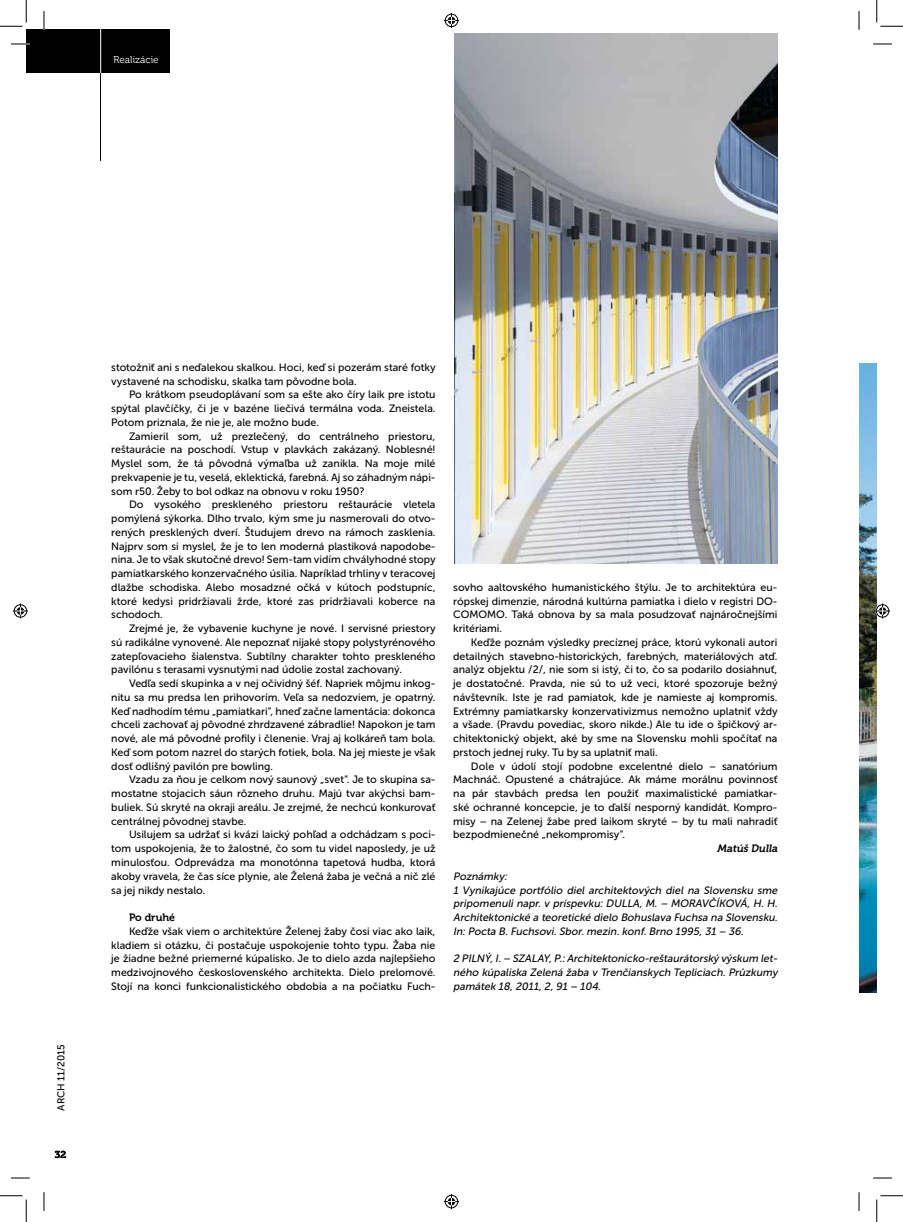
<style>
.page{position:relative;width:903px;height:1222px;background:#fff}
.page>*{position:absolute;margin:0;border:0;box-sizing:border-box;transform-origin:0 0}
.t1{font:10.62px/13.8px "Museo Sans Cyrl 500";color:#000;text-align:justify}
.t2{font:italic 10.62px/13.8px "Museo Sans Cyrl 500";color:#000}
.t3{font:italic 10.62px "Museo 700";color:#000}
.t4{font:10.62px "Museo 700";color:#000}
.t5{font:10px "Museo Sans Cyrl 500";color:#000}
.t6{font:10px "Museo 300";color:#fff}
.t7{font:10px "Museo 700";color:#000}
</style>
<div class="page">
<div style="left:26px;top:30px;width:143px;height:43px;background:#000"></div>
<hr style="left:100px;top:44px;width:1px;height:117px;background:#000">
<hr style="left:100px;top:26px;width:1px;height:47px;background:#fff">
<img style="left:859px;top:363px;width:18px;height:629px">
<img style="left:455px;top:33px;width:322px;height:530px">
<svg style="left:11px;top:43px;width:19px;height:2px"></svg>
<svg style="left:873px;top:43px;width:19px;height:2px"></svg>
<svg style="left:11px;top:1177px;width:19px;height:2px"></svg>
<svg style="left:873px;top:1177px;width:19px;height:2px"></svg>
<svg style="left:43px;top:11px;width:2px;height:19px"></svg>
<svg style="left:43px;top:1192px;width:2px;height:19px"></svg>
<svg style="left:858px;top:11px;width:2px;height:19px"></svg>
<svg style="left:858px;top:1192px;width:2px;height:19px"></svg>
<svg style="left:0;top:0;width:27px;height:27px"></svg>
<svg style="left:0;top:1195px;width:27px;height:27px"></svg>
<svg style="left:876px;top:0;width:27px;height:27px"></svg>
<svg style="left:876px;top:1195px;width:27px;height:27px"></svg>
<svg style="left:444px;top:13px;width:15px;height:15px"></svg>
<svg style="left:444px;top:1194px;width:15px;height:15px"></svg>
<svg style="left:13px;top:603px;width:15px;height:15px"></svg>
<svg style="left:875px;top:603px;width:15px;height:15px"></svg>
<p class="t6" style="left:113px;top:54px;width:47px">Realizácie</p>
<p class="t5" style="left:55px;top:1110px;width:68px;rotate:-90deg">ARCH 11/2015</p>
<p class="t7" style="left:55px;top:1149px;width:13px">32</p>
<p class="t1" style="left:111px;top:360px;width:326px">stotožniť ani s neďalekou skalkou. Hoci, keď si pozerám staré fotky vystavené na schodisku, skalka tam pôvodne bola.</p>
<p class="t1" style="left:111px;top:388px;width:326px;text-indent:18px">Po krátkom pseudoplávaní som sa ešte ako číry laik pre istotu spýtal plavčíčky, či je v bazéne liečivá termálna voda. Zneistela.<br>Potom priznala, že nie je, ale možno bude.</p>
<p class="t1" style="left:111px;top:429px;width:326px;text-indent:18px">Zamieril som, už prezlečený, do centrálneho priestoru, reštaurácie na poschodí. Vstup v plavkách zakázaný. Noblesné!<br>Myslel som, že tá pôvodná výmaľba už zanikla. Na moje milé prekvapenie je tu, veselá, eklektická, farebná. Aj so záhadným nápi&shy;som r50. Žeby to bol odkaz na obnovu v roku 1950?</p>
<p class="t1" style="left:111px;top:498px;width:326px;text-indent:18px">Do vysokého preskleného priestoru reštaurácie vletela pomýlená sýkorka. Dlho trvalo, kým sme ju nasmerovali do otvo&shy;rených presklených dverí. Študujem drevo na rámoch zasklenia.<br>Najprv som si myslel, že je to len moderná plastiková napodobe&shy;nina. Je to však skutočné drevo! Sem-tam vidím chvályhodné stopy pamiatkarského konzervačného úsilia. Napríklad trhliny v teracovej dlažbe schodiska. Alebo mosadzné očká v kútoch podstupníc, ktoré kedysi pridržiavali žrde, ktoré zas pridržiavali koberce na schodoch.</p>
<p class="t1" style="left:111px;top:622px;width:326px;text-indent:18px">Zrejmé je, že vybavenie kuchyne je nové. I servisné priestory sú radikálne vynovené. Ale nepoznať nijaké stopy polystyrénového zatepľovacieho šialenstva. Subtílny charakter tohto preskleného pavilónu s terasami vysnutými nad údolie zostal zachovaný.</p>
<p class="t1" style="left:111px;top:677px;width:326px;text-indent:18px">Vedľa sedí skupinka a v nej očividný šéf. Napriek môjmu inkog&shy;nitu sa mu predsa len prihovorím. Veľa sa nedozviem, je opatrný.<br>Keď nadhodím tému „pamiatkari“, hneď začne lamentácia: dokonca chceli zachovať aj pôvodné zhrdzavené zábradlie! Napokon je tam nové, ale má pôvodné profily i členenie. Vraj aj kolkáreň tam bola.<br>Keď som potom nazrel do starých fotiek, bola. Na jej mieste je však dosť odlišný pavilón pre bowling.</p>
<p class="t1" style="left:111px;top:773px;width:326px;text-indent:18px">Vzadu za ňou je celkom nový saunový „svet“. Je to skupina sa&shy;mostatne stojacich sáun rôzneho druhu. Majú tvar akýchsi bam&shy;buliek. Sú skryté na okraji areálu. Je zrejmé, že nechcú konkurovať centrálnej pôvodnej stavbe.</p>
<p class="t1" style="left:111px;top:828px;width:326px;text-indent:18px">Usilujem sa udržať si kvázi laický pohľad a odchádzam s poci&shy;tom uspokojenia, že to žalostné, čo som tu videl naposledy, je už minulosťou. Odprevádza ma monotónna tapetová hudba, ktorá akoby vravela, že čas síce plynie, ale Želená žaba je večná a nič zlé sa jej nikdy nestalo.</p>
<p class="t4" style="left:129px;top:911px;width:48px">Po druhé</p>
<p class="t1" style="left:111px;top:924px;width:326px;text-indent:18px">Keďže však viem o architektúre Želenej žaby čosi viac ako laik, kladiem si otázku, či postačuje uspokojenie tohto typu. Žaba nie je žiadne bežné priemerné kúpalisko. Je to dielo azda najlepšieho medzivojnového československého architekta. Dielo prelomové.<br>Stojí na konci funkcionalistického obdobia a na počiatku Fuch-</p>
<p class="t1" style="left:453px;top:580px;width:326px">sovho aaltovského humanistického štýlu. Je to architektúra eu&shy;rópskej dimenzie, národná kultúrna pamiatka i dielo v registri DO-COMOMO. Taká obnova by sa mala posudzovať najnáročnejšími kritériami.</p>
<p class="t1" style="left:453px;top:635px;width:326px;text-indent:18px">Keďže poznám výsledky precíznej práce, ktorú vykonali autori detailných stavebno-historických, farebných, materiálových atď. analýz objektu /2/, nie som si istý, či to, čo sa podarilo dosiahnuť, je dostatočné. Pravda, nie sú to už veci, ktoré spozoruje bežný návštevník. Iste je rad pamiatok, kde je namieste aj kompromis.<br>Extrémny pamiatkarsky konzervativizmus nemožno uplatniť vždy a všade. (Pravdu povediac, skoro nikde.) Ale tu ide o špičkový ar&shy;chitektonický objekt, aké by sme na Slovensku mohli spočítať na prstoch jednej ruky. Tu by sa uplatniť mali.</p>
<p class="t1" style="left:453px;top:759px;width:326px;text-indent:18px">Dole v údolí stojí podobne excelentné dielo – sanatórium Machnáč. Opustené a chátrajúce. Ak máme morálnu povinnosť na pár stavbách predsa len použiť maximalistické pamiatkar&shy;ské ochranné koncepcie, je to ďalší nesporný kandidát. Kompro&shy;misy – na Zelenej žabe pred laikom skryté – by tu mali nahradiť bezpodmienečné „nekompromisy“.</p>
<p class="t3" style="left:717px;top:843px;width:64px">Matúš Dulla</p>
<p class="t2" style="left:453px;top:869px;width:328px">Poznámky:<br>1 Vynikajúce portfólio diel architektových diel na Slovensku sme pripomenuli napr. v príspevku: DULLA, M. – MORAVČÍKOVÁ, H. H.<br>Architektonické a teoretické dielo Bohuslava Fuchsa na Slovensku.<br>In:Pocta B.Fuchsovi.Sbor.mezin.konf.Brno 1995,31 – 36.</p>
<p class="t2" style="left:453px;top:952px;width:328px;text-align:justify">2 PILNÝ,I.– SZALAY,P.:Architektonicko-reštaurátorský výskum let&shy;ného kúpaliska Zelená žaba v Trenčianskych Tepliciach. Průzkumy památek 18,2011,2,91 – 104.</p>
</div>
